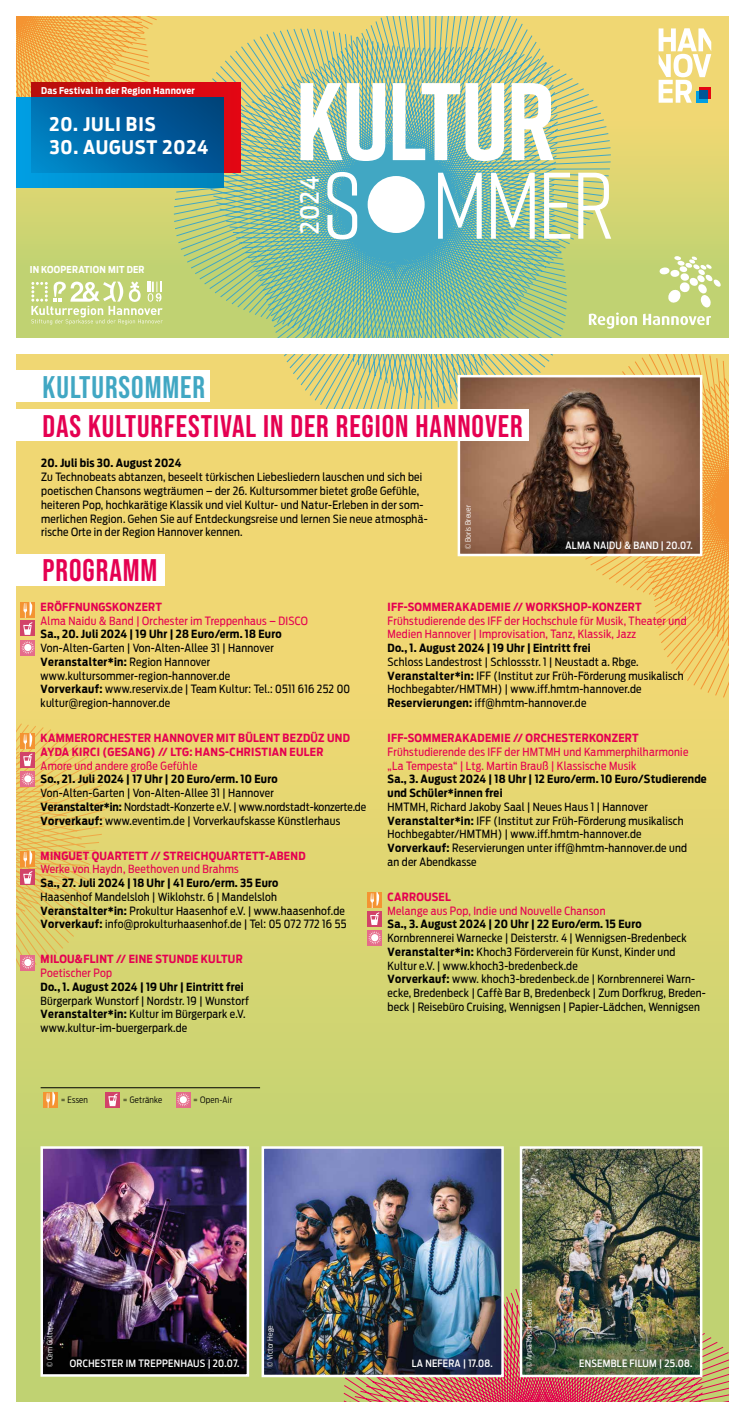
<style>
.page{position:relative;width:745px;height:1418px;background:#fff}
.page>*{position:absolute;margin:0;border:0;box-sizing:border-box;transform-origin:0 0}
.t1{font:31.25px "Bebas Neue";letter-spacing:.03em;color:#e50051}
.t2{font:31.25px "Bebas Neue";letter-spacing:.03em;color:#41a7c3}
.t3{font:500 25px "Antenna Cond";color:#fff}
.t4{font:700 18.75px "Antenna Cond";letter-spacing:.05em;color:#fff}
.t5{font:11.25px/13.8px "Antenna Cond";letter-spacing:.02em;color:#000}
.t6{font:11.25px/13.8px "Antenna Cond";letter-spacing:.025em;color:#e50051}
.t7{font:700 11.25px/13.8px "Antenna Cond";letter-spacing:.02em;color:#000}
.t8{font:700 11.25px/13.8px "Antenna Cond";letter-spacing:.025em;color:#e50051}
.t9{font:500 10px "Antenna Cond";letter-spacing:.025em;color:#fff}
.t10{font:700 9.5px "Antenna Cond";letter-spacing:.025em;color:#fff}
.t11{font:700 9.38px "Antenna Cond";letter-spacing:.025em;color:#fff}
.t12{font:300 8.75px "Antenna Cond";letter-spacing:.025em;color:#000}
.t13{font:300 7.5px "Antenna Cond";letter-spacing:.025em;color:#fff}
.s1{font-weight:700}
</style>
<div class="page">
<div style="left:16px;top:16px;width:712px;height:322px;background:linear-gradient(to bottom,#fcd873,#bbd272)"></div>
<div style="left:16px;top:352px;width:712px;height:1049px;background:linear-gradient(to bottom,#fed973,#b9d273)"></div>
<svg style="left:16px;top:16px;width:157px;height:190px;background:#ebc05d"></svg>
<svg style="left:173px;top:16px;width:438px;height:393px;background:#acc78a"></svg>
<svg style="left:318px;top:1255px;width:410px;height:146px;background:#cd8c6a"></svg>
<svg style="left:566px;top:325px;width:162px;height:375px;background:#edca67"></svg>
<img style="left:264px;top:1149px;width:236px;height:225px">
<div style="left:261px;top:1146px;width:242px;height:231px;border:2px solid #fff"></div>
<img style="left:522px;top:1149px;width:177px;height:225px">
<div style="left:519px;top:1146px;width:183px;height:231px;border:2px solid #fff"></div>
<img style="left:43px;top:1149px;width:203px;height:224px">
<div style="left:40px;top:1146px;width:209px;height:230px;border:2px solid #fff"></div>
<img style="left:460px;top:378px;width:239px;height:175px">
<div style="left:457px;top:375px;width:245px;height:181px;border:2px solid #fff"></div>
<div style="left:0;top:370px;width:209px;height:32px;background:#fff"></div>
<div style="left:0;top:409px;width:528px;height:32px;background:#fff"></div>
<div style="left:358px;top:167px;width:76px;height:77px;background:#41a7c3;border-radius:50%"></div>
<svg style="left:327px;top:172px;width:283px;height:67px"></svg>
<svg style="left:300px;top:16px;width:253px;height:145px"></svg>
<svg style="left:658px;top:28px;width:52px;height:75px"></svg>
<svg style="left:588px;top:312px;width:48px;height:17px"></svg>
<svg style="left:642px;top:314px;width:68px;height:11px"></svg>
<svg style="left:658px;top:256px;width:62px;height:51px"></svg>
<svg style="left:31px;top:281px;width:132px;height:44px"></svg>
<div style="left:0;top:554px;width:164px;height:32px;background:#fff"></div>
<svg style="left:16px;top:602px;width:90px;height:414px;background:#e5cc6f"></svg>
<div style="left:24px;top:958px;width:8px;height:8px;background:#fff;border-radius:50%"></div>
<div style="left:23px;top:958px;width:9px;height:9px;border:1px solid #e56c8a;border-radius:50%"></div>
<div style="left:367px;top:892px;width:15px;height:16px;background:#f49432"></div>
<div style="left:367px;top:910px;width:15px;height:16px;background:#d24369"></div>
<div style="left:367px;top:929px;width:15px;height:16px;background:#e56c8a"></div>
<svg style="left:368px;top:892px;width:13px;height:52px"></svg>
<div style="left:370px;top:933px;width:8px;height:8px;background:#fff;border-radius:50%"></div>
<div style="left:370px;top:933px;width:9px;height:9px;border:1px solid #e56c8a;border-radius:50%"></div>
<hr style="left:41px;top:1087px;width:219px;height:1px;background:#000">
<div style="left:43px;top:1091px;width:15px;height:16px;background:#f49432"></div>
<svg style="left:46px;top:1091px;width:9px;height:16px"></svg>
<div style="left:105px;top:1091px;width:15px;height:16px;background:#d24369"></div>
<svg style="left:108px;top:1093px;width:10px;height:13px"></svg>
<svg style="left:176px;top:1091px;width:15px;height:16px"></svg>
<svg style="left:176px;top:1092px;width:14px;height:14px"></svg>
<div style="left:179px;top:1095px;width:8px;height:8px;background:#fff;border-radius:50%"></div>
<div style="left:179px;top:1095px;width:9px;height:9px;border:1px solid #e56c8a;border-radius:50%"></div>
<div style="left:32px;top:82px;width:209px;height:90px;background:linear-gradient(to right,#b70f0c,#e30713)"></div>
<svg style="left:16px;top:98px;width:207px;height:90px;background:#0092d2"></svg>
<svg style="left:32px;top:98px;width:191px;height:74px;background:#0063a3"></svg>
<div style="left:0;top:338px;width:744px;height:16px;background:#fff"></div>
<p class="t11" style="left:41px;top:85px;width:155px">Das Festival in der Region Hannover</p>
<h3 class="t4" style="left:49px;top:113px;width:108px">20. JULI BIS</h3>
<h3 class="t4" style="left:49px;top:136px;width:160px">30. AUGUST 2024</h3>
<p class="t10" style="left:30px;top:264px;width:116px">IN KOOPERATION MIT DER</p>
<h2 class="t3" style="left:295px;top:234px;width:59px;rotate:-90deg">2024</h2>
<h1 class="t2" style="left:43px;top:370px;width:164px">KULTURSOMMER</h1>
<h1 class="t1" style="left:43px;top:408px;width:481px">DAS KULTURFESTIVAL IN DER REGION HANNOVER</h1>
<p class="t7" style="left:41px;top:456px;width:142px">20. Juli bis 30. August 2024</p>
<p class="t5" style="left:41px;top:470px;width:387px">Zu Technobeats abtanzen, beseelt türkischen Liebesliedern lauschen und sich bei poetischen Chansons wegträumen – der 26. Kultursommer bietet große Gefühle, heiteren Pop, hochkarätige Klassik und viel Kultur- und Natur-Erleben in der som&shy;merlichen Region. Gehen Sie auf Entdeckungsreise und lernen Sie neue atmosphä&shy;rische Orte in der Region Hannover kennen.</p>
<p class="t13" style="left:463px;top:548px;width:45px;rotate:-90deg">© Boris Breuer</p>
<p class="t9" style="left:565px;top:539px;width:129px">ALMA NAIDU &amp; BAND | 20.07.</p>
<h1 class="t1" style="left:43px;top:552px;width:116px">PROGRAMM</h1>
<p class="t8" style="left:41px;top:600px;width:123px">ERÖFFNUNGSKONZERT</p>
<p class="t6" style="left:41px;top:613px;width:268px">Alma Naidu &amp; Band | Orchester im Treppenhaus – DISCO</p>
<p class="t7" style="left:41px;top:627px;width:242px">Sa., 20. Juli 2024 | 19 Uhr | 28 Euro/erm. 18 Euro</p>
<p class="t5" style="left:41px;top:641px;width:311px">Von-Alten-Garten | Von-Alten-Allee 31 | Hannover <span class="s1">Veranstalter*in:</span> Region Hannover www.kultursommer-region-hannover.de<br><span class="s1">Vorverkauf:</span> www.reservix.de | Team Kultur: Tel.: 0511 616 252 00 kultur@region-hannover.de</p>
<p class="t8" style="left:41px;top:731px;width:310px">KAMMERORCHESTER HANNOVER MIT BÜLENT BEZDÜZ UND<br>AYDA KIRCI (GESANG) // LTG: HANS-CHRISTIAN EULER</p>
<p class="t6" style="left:41px;top:758px;width:158px">Amore und andere große Gefühle</p>
<p class="t7" style="left:41px;top:772px;width:238px">So., 21. Juli 2024 | 17 Uhr | 20 Euro/erm. 10 Euro</p>
<p class="t5" style="left:41px;top:786px;width:327px">Von-Alten-Garten | Von-Alten-Allee 31 | Hannover<br><span class="s1">Veranstalter*in:</span> Nordstadt-Konzerte e.V. | www.nordstadt-konzerte.de<br><span class="s1">Vorverkauf:</span> www.eventim.de | Vorverkaufskasse Künstlerhaus</p>
<p class="t8" style="left:41px;top:848px;width:266px">MINGUET QUARTETT // STREICHQUARTETT-ABEND</p>
<p class="t6" style="left:41px;top:862px;width:199px">Werke von Haydn, Beethoven und Brahms</p>
<p class="t7" style="left:41px;top:876px;width:239px">Sa., 27. Juli 2024 | 18 Uhr | 41 Euro/erm. 35 Euro</p>
<p class="t5" style="left:41px;top:889px;width:307px">Haasenhof Mandelsloh | Wiklohstr. 6 | Mandelsloh<br><span class="s1">Veranstalter*in:</span> Prokultur Haasenhof e.V. | www.haasenhof.de<br><span class="s1">Vorverkauf:</span> info@prokulturhaasenhof.de | Tel: 05 072 772 16 55</p>
<p class="t8" style="left:41px;top:952px;width:203px">MILOU&amp;FLINT // EINE STUNDE KULTUR</p>
<p class="t6" style="left:41px;top:966px;width:73px">Poetischer Pop</p>
<p class="t7" style="left:41px;top:980px;width:204px">Do., 1. August 2024 | 19 Uhr | Eintritt frei</p>
<p class="t5" style="left:41px;top:993px;width:209px">Bürgerpark Wunstorf | Nordstr. 19 | Wunstorf<br><span class="s1">Veranstalter*in:</span> Kultur im Bürgerpark e.V. www.kultur-im-buergerpark.de</p>
<p class="t8" style="left:387px;top:600px;width:255px">IFF-SOMMERAKADEMIE // WORKSHOP-KONZERT</p>
<p class="t6" style="left:387px;top:613px;width:300px">Frühstudierende des IFF der Hochschule für Musik, Theater und<br>Medien Hannover | Improvisation, Tanz, Klassik, Jazz</p>
<p class="t7" style="left:387px;top:641px;width:204px">Do., 1. August 2024 | 19 Uhr | Eintritt frei</p>
<p class="t5" style="left:387px;top:655px;width:297px">Schloss Landestrost | Schlossstr. 1 | Neustadt a. Rbge.<br><span class="s1">Veranstalter*in:</span> IFF (Institut zur Früh-Förderung musikalisch Hochbegabter/HMTMH) | www.iff.hmtm-hannover.de <span class="s1">Reservierungen:</span> iff@hmtm-hannover.de</p>
<p class="t8" style="left:387px;top:731px;width:252px">IFF-SOMMERAKADEMIE // ORCHESTERKONZERT</p>
<p class="t6" style="left:387px;top:745px;width:302px">Frühstudierende des IFF der HMTMH und Kammerphilharmonie „La Tempesta“ | Ltg. Martin Brauß | Klassische Musik</p>
<p class="t7" style="left:387px;top:772px;width:320px">Sa., 3. August 2024 | 18 Uhr | 12 Euro/erm. 10 Euro/Studierende und Schüler*innen frei</p>
<p class="t5" style="left:387px;top:799px;width:301px">HMTMH, Richard Jakoby Saal | Neues Haus 1 | Hannover <span class="s1">Veranstalter*in:</span> IFF (Institut zur Früh-Förderung musikalisch Hochbegabter/HMTMH) | www.iff.hmtm-hannover.de <span class="s1">Vorverkauf:</span> Reservierungen unter iff@hmtm-hannover.de und an der Abendkasse</p>
<p class="t8" style="left:387px;top:890px;width:65px">CARROUSEL</p>
<p class="t6" style="left:387px;top:903px;width:219px">Melange aus Pop, Indie und Nouvelle Chanson</p>
<p class="t7" style="left:387px;top:917px;width:255px">Sa., 3. August 2024 | 20 Uhr | 22 Euro/erm. 15 Euro</p>
<p class="t5" style="left:387px;top:931px;width:320px">Kornbrennerei Warnecke | Deisterstr. 4 | Wennigsen-Bredenbeck <span class="s1">Veranstalter*in:</span> Khoch3 Förderverein für Kunst, Kinder und Kultur e.V. | www.khoch3-bredenbeck.de<br><span class="s1">Vorverkauf:</span> www. khoch3-bredenbeck.de | Kornbrennerei Warn&shy;ecke, Bredenbeck | Caffè Bar B, Bredenbeck | Zum Dorfkrug, Breden&shy;beck | Reisebüro Cruising, Wennigsen | Papier-Lädchen, Wennigsen</p>
<p class="t12" style="left:61px;top:1094px;width:29px">= Essen</p>
<p class="t12" style="left:123px;top:1094px;width:41px">= Getränke</p>
<p class="t12" style="left:193px;top:1094px;width:40px">= Open-Air</p>
<p class="t13" style="left:45px;top:1367px;width:47px;rotate:-90deg">© Cem Gültepe</p>
<p class="t9" style="left:70px;top:1357px;width:171px">ORCHESTER IM TREPPENHAUS | 20.07.</p>
<p class="t13" style="left:266px;top:1367px;width:44px;rotate:-90deg">© Victor Hege</p>
<p class="t9" style="left:411px;top:1357px;width:83px">LA NEFERA | 17.08.</p>
<p class="t13" style="left:524px;top:1367px;width:69px;rotate:-90deg">© Anna Kristina Bauer</p>
<p class="t9" style="left:579px;top:1357px;width:114px">ENSEMBLE FILUM | 25.08.</p>
</div>
